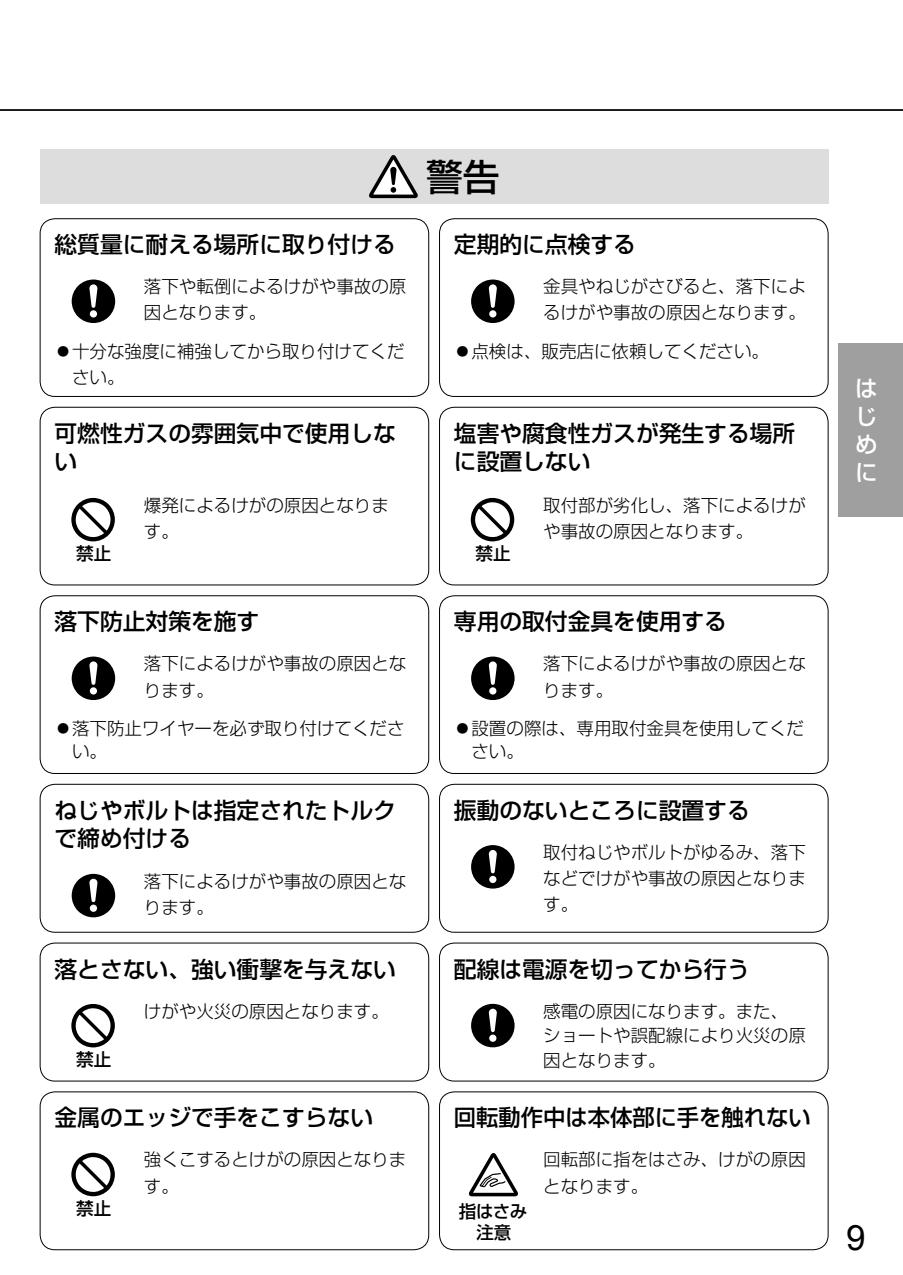
<style>
.page{position:relative;width:903px;height:1275px;background:#fff}
.page>*{position:absolute;margin:0;border:0;box-sizing:border-box;transform-origin:0 0}
.t1{font:500 36.75px "Shin Go Pro";color:#000}
.t2{font:35px "Arial";color:#000}
.t3{font:500 22.75px/28px "Shin Go Pro";color:#000}
.t4{font:500 22.75px/28px "Shin Go Pro";color:#fff;text-align:justify}
.t5{font:300 17.5px/26.2px "Shin Go Pro";color:#000}
.t6{font:500 17.5px/21px "Shin Go Pro";color:#000}
</style>
<div class="page">
<div style="left:838px;top:343px;width:65px;height:174px;background:#9f9f9f"></div>
<hr style="left:0;top:109px;width:903px;height:2px;background:#000">
<div style="left:40px;top:149px;width:788px;height:54px;background:#ddd"></div>
<svg style="left:369px;top:155px;width:49px;height:43px"></svg>
<div style="left:40px;top:407px;width:389px;height:178px;border:1px solid #000;border-radius:15px"></div>
<div style="left:439px;top:407px;width:389px;height:178px;border:1px solid #000;border-radius:15px"></div>
<svg style="left:71px;top:498px;width:44px;height:43px"></svg>
<svg style="left:471px;top:498px;width:43px;height:43px"></svg>
<div style="left:40px;top:595px;width:389px;height:179px;border:1px solid #000;border-radius:15px"></div>
<div style="left:439px;top:595px;width:389px;height:179px;border:1px solid #000;border-radius:15px"></div>
<div style="left:439px;top:943px;width:389px;height:138px;border:1px solid #000;border-radius:15px"></div>
<svg style="left:72px;top:657px;width:43px;height:43px"></svg>
<svg style="left:471px;top:657px;width:44px;height:43px"></svg>
<svg style="left:471px;top:1004px;width:44px;height:43px"></svg>
<div style="left:40px;top:943px;width:389px;height:138px;border:1px solid #000;border-radius:15px"></div>
<div style="left:40px;top:1091px;width:389px;height:159px;border:1px solid #000;border-radius:15px"></div>
<div style="left:439px;top:1091px;width:389px;height:159px;border:1px solid #000;border-radius:15px"></div>
<svg style="left:71px;top:1004px;width:44px;height:43px"></svg>
<svg style="left:71px;top:1153px;width:44px;height:43px"></svg>
<svg style="left:469px;top:1153px;width:49px;height:43px"></svg>
<div style="left:40px;top:218px;width:389px;height:179px;border:1px solid #000;border-radius:15px"></div>
<div style="left:439px;top:218px;width:389px;height:179px;border:1px solid #000;border-radius:15px"></div>
<svg style="left:72px;top:280px;width:43px;height:43px"></svg>
<svg style="left:471px;top:280px;width:44px;height:43px"></svg>
<div style="left:40px;top:784px;width:389px;height:149px;border:1px solid #000;border-radius:15px"></div>
<div style="left:439px;top:784px;width:389px;height:149px;border:1px solid #000;border-radius:15px"></div>
<svg style="left:72px;top:874px;width:43px;height:43px"></svg>
<svg style="left:471px;top:845px;width:44px;height:44px"></svg>
<h1 class="t1" style="left:426px;top:147px;width:75px">警告</h1>
<h3 class="t3" style="left:55px;top:228px;width:343px">総質量に耐える場所に取り付ける</h3>
<h3 class="t3" style="left:454px;top:228px;width:183px">定期的に点検する</h3>
<p class="t5" style="left:144px;top:271px;width:264px">落下や転倒によるけがや事故の原因となります。</p>
<p class="t5" style="left:543px;top:271px;width:264px">金具やねじがさびると、落下によるけがや事故の原因となります。</p>
<p class="t5" style="left:72px;top:336px;width:334px;text-indent:-18px">⿟十分な強度に補強してから取り付けてください。</p>
<p class="t5" style="left:454px;top:336px;width:316px">⿟点検は、販売店に依頼してください。</p>
<p class="t5" style="left:471px;top:336px;width:7px">⿟</p>
<h3 class="t3" style="left:55px;top:416px;width:343px">可燃性ガスの雰囲気中で使用しない</h3>
<h3 class="t3" style="left:454px;top:416px;width:343px">塩害や腐食性ガスが発生する場所に設置しない</h3>
<p class="t5" style="left:144px;top:490px;width:246px">爆発によるけがの原因となります。</p>
<p class="t5" style="left:543px;top:490px;width:264px">取付部が劣化し、落下によるけがや事故の原因となります。</p>
<p class="t6" style="left:76px;top:541px;width:36px">禁止</p>
<p class="t6" style="left:476px;top:541px;width:36px">禁止</p>
<h3 class="t3" style="left:55px;top:605px;width:206px">落下防止対策を施す</h3>
<h3 class="t3" style="left:454px;top:605px;width:274px">専用の取付金具を使用する</h3>
<p class="t5" style="left:144px;top:648px;width:264px">落下によるけがや事故の原因となります。</p>
<p class="t5" style="left:543px;top:648px;width:264px">落下によるけがや事故の原因となります。</p>
<p class="t5" style="left:55px;top:713px;width:352px">⿟落下防止ワイヤーを必ず取り付けてくださ</p>
<p class="t5" style="left:72px;top:715px;width:36px;line-height:22.8px">⿟<br>い。</p>
<p class="t5" style="left:454px;top:713px;width:351px">⿟設置の際は、専用取付金具を使用してくだ</p>
<p class="t5" style="left:471px;top:715px;width:54px;line-height:22.8px">⿟<br>さい。</p>
<h3 class="t3" style="left:55px;top:793px;width:343px">ねじやボルトは指定されたトルクで締め付ける</h3>
<h3 class="t3" style="left:454px;top:793px;width:297px">振動のないところに設置する</h3>
<p class="t5" style="left:144px;top:866px;width:264px">落下によるけがや事故の原因となります。</p>
<p class="t5" style="left:543px;top:837px;width:264px;text-align:justify">取付ねじやボルトがゆるみ、落下などでけがや事故の原因となります。</p>
<h3 class="t3" style="left:55px;top:952px;width:343px">落とさない、強い衝撃を与えない</h3>
<p class="t6" style="left:76px;top:1047px;width:36px">禁止</p>
<p class="t5" style="left:144px;top:996px;width:246px">けがや火災の原因となります。</p>
<h3 class="t3" style="left:454px;top:952px;width:297px">配線は電源を切ってから行う</h3>
<p class="t5" style="left:543px;top:996px;width:264px;line-height:24.5px">感電の原因になります。また、ショートや誤配線により火災の原因となります。</p>
<h3 class="t3" style="left:55px;top:1101px;width:320px">金属のエッジで手をこすらない</h3>
<h3 class="t3" style="left:454px;top:1101px;width:358px">回転動作中は本体部に手を触れない</h3>
<p class="t5" style="left:144px;top:1144px;width:264px">強くこするとけがの原因となります。</p>
<p class="t5" style="left:543px;top:1144px;width:264px">回転部に指をはさみ、けがの原因となります。</p>
<p class="t6" style="left:76px;top:1196px;width:36px">禁止</p>
<p class="t6" style="left:459px;top:1198px;width:70px">指はさみ　注意</p>
<h3 class="t4" style="left:855px;top:371px;width:24px">はじめに</h3>
<h2 class="t2" style="left:846px;top:1215px;width:21px">9</h2>
</div>
